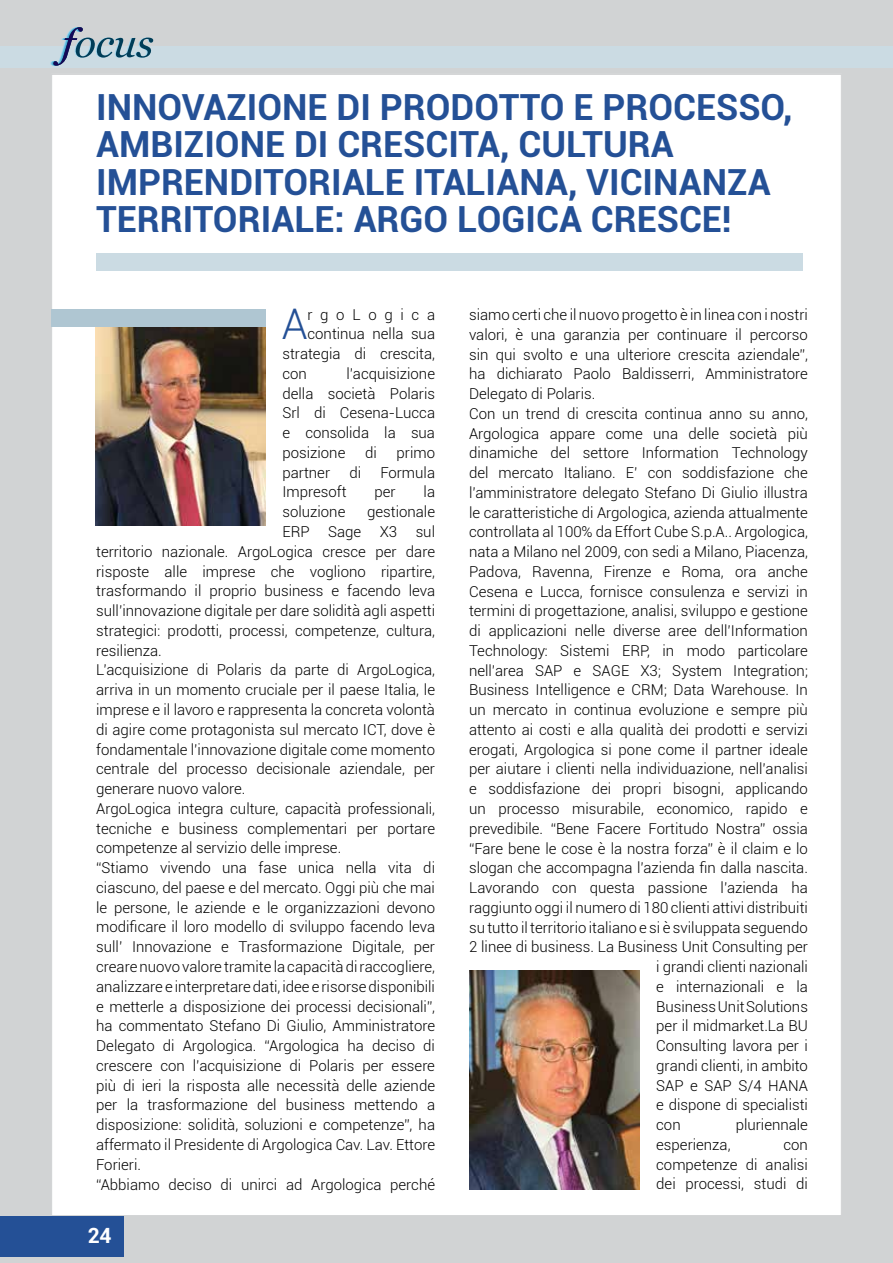
<style>
.page{position:relative;width:893px;height:1263px;background:#d1d3d4}
.page>*{position:absolute;margin:0;border:0;box-sizing:border-box;transform-origin:0 0}
.t1{font:300 42.15px "Roboto";color:#245096}
.t2{font:700 36px/37.5px "Roboto";color:#245096}
.t3{font:700 21px "Roboto";color:#fff}
.t4{font:300 15px/19.8px "Roboto";color:#000;text-align:justify}
.t5{font:300 15px "Roboto";letter-spacing:.515em;color:#000}
</style>
<div class="page">
<div style="left:54px;top:76px;width:785px;height:1141px;background:#fff"></div>
<div style="left:96px;top:253px;width:707px;height:18px;background:#cbdbe3"></div>
<img style="left:470px;top:970px;width:169px;height:219px">
<div style="left:0;top:46px;width:893px;height:22px;background:#cbdbe3"></div>
<svg style="left:50px;top:27px;width:103px;height:39px"></svg>
<img style="left:95px;top:327px;width:170px;height:199px">
<div style="left:51px;top:309px;width:214px;height:18px;background:#afc6d2"></div>
<div style="left:0;top:1216px;width:123px;height:40px;background:#245096"></div>
<h2 class="t2" style="left:96px;top:87px;width:698px">INNOVAZIONE DI PRODOTTO E PROCESSO, AMBIZIONE DI CRESCITA, CULTURA IMPRENDITORIALE ITALIANA, VICINANZA TERRITORIALE: ARGO LOGICA CRESCE!</h2>
<h1 class="t1" style="left:282px;top:295px;width:27px">A</h1>
<p class="t5" style="left:308px;top:304px;width:129px">rgoLogica</p>
<p class="t4" style="left:308px;top:324px;width:129px">continua nella sua</p>
<p class="t4" style="left:282px;top:343px;width:154px">strategia di crescita,</p>
<p class="t4" style="left:282px;top:363px;width:26px">con</p>
<p class="t4" style="left:282px;top:363px;width:154px;text-indent:64px">l’acquisizione della società Polaris Srl di Cesena-Lucca e consolida la sua posizione</p>
<p class="t4" style="left:365px;top:442px;width:13px">di</p>
<p class="t4" style="left:396px;top:442px;width:40px">primo</p>
<p class="t4" style="left:282px;top:462px;width:49px">partner</p>
<p class="t4" style="left:349px;top:462px;width:13px">di</p>
<p class="t4" style="left:380px;top:462px;width:56px">Formula</p>
<p class="t4" style="left:282px;top:482px;width:66px">Impresoft</p>
<p class="t4" style="left:374px;top:482px;width:23px">per</p>
<p class="t4" style="left:424px;top:482px;width:13px">la</p>
<p class="t4" style="left:282px;top:501px;width:64px">soluzione</p>
<p class="t4" style="left:367px;top:501px;width:69px">gestionale</p>
<p class="t4" style="left:282px;top:521px;width:154px">ERP Sage X3 sul</p>
<p class="t4" style="left:96px;top:541px;width:340px">territorio nazionale. ArgoLogica cresce per dare</p>
<p class="t4" style="left:96px;top:561px;width:340px">risposte alle imprese che vogliono ripartire,</p>
<p class="t4" style="left:96px;top:581px;width:340px">trasformando il proprio business e facendo leva</p>
<p class="t4" style="left:96px;top:600px;width:340px">sull’innovazione digitale per dare solidità agli aspetti</p>
<p class="t4" style="left:96px;top:620px;width:340px">strategici: prodotti, processi, competenze, cultura,</p>
<p class="t4" style="left:96px;top:640px;width:67px">resilienza.</p>
<p class="t4" style="left:96px;top:660px;width:340px">L’acquisizione di Polaris da parte di ArgoLogica,</p>
<p class="t4" style="left:96px;top:679px;width:340px">arriva in un momento cruciale per il paese Italia, le</p>
<p class="t4" style="left:96px;top:699px;width:340px">imprese e il lavoro e rappresenta la concreta volontà</p>
<p class="t4" style="left:96px;top:719px;width:340px">di agire come protagonista sul mercato ICT, dove è</p>
<p class="t4" style="left:96px;top:739px;width:340px">fondamentale l’innovazione digitale come momento</p>
<p class="t4" style="left:96px;top:758px;width:340px">centrale del processo decisionale aziendale, per</p>
<p class="t4" style="left:96px;top:778px;width:151px">generare nuovo valore.</p>
<p class="t4" style="left:96px;top:798px;width:340px">ArgoLogica integra culture, capacità professionali,</p>
<p class="t4" style="left:96px;top:818px;width:340px">tecniche e business complementari per portare</p>
<p class="t4" style="left:96px;top:838px;width:247px">competenze al servizio delle imprese.</p>
<p class="t4" style="left:96px;top:857px;width:340px">“Stiamo vivendo una fase unica nella vita di</p>
<p class="t4" style="left:96px;top:877px;width:340px">ciascuno, del paese e del mercato. Oggi più che mai</p>
<p class="t4" style="left:96px;top:897px;width:340px">le persone, le aziende e le organizzazioni devono</p>
<p class="t4" style="left:96px;top:917px;width:340px">modificare il loro modello di sviluppo facendo leva</p>
<p class="t4" style="left:96px;top:936px;width:340px">sull’ Innovazione e Trasformazione Digitale, per</p>
<p class="t4" style="left:96px;top:956px;width:340px">creare nuovo valore tramite la capacità di raccogliere,</p>
<p class="t4" style="left:96px;top:976px;width:340px">analizzare e interpretare dati, idee e risorse disponibili</p>
<p class="t4" style="left:96px;top:996px;width:340px">e metterle a disposizione dei processi decisionali”,</p>
<p class="t4" style="left:96px;top:1015px;width:340px">ha commentato Stefano Di Giulio, Amministratore</p>
<p class="t4" style="left:96px;top:1035px;width:340px">Delegato di Argologica. “Argologica ha deciso di</p>
<p class="t4" style="left:96px;top:1055px;width:340px">crescere con l’acquisizione di Polaris per essere</p>
<p class="t4" style="left:96px;top:1075px;width:340px">più di ieri la risposta alle necessità delle aziende</p>
<p class="t4" style="left:96px;top:1095px;width:340px">per la trasformazione del business mettendo a</p>
<p class="t4" style="left:96px;top:1114px;width:340px">disposizione: solidità, soluzioni e competenze”, ha</p>
<p class="t4" style="left:96px;top:1134px;width:340px">affermato il Presidente di Argologica Cav. Lav. Ettore</p>
<p class="t4" style="left:96px;top:1154px;width:46px">Forieri.</p>
<p class="t4" style="left:96px;top:1174px;width:340px">“Abbiamo deciso di unirci ad Argologica perché</p>
<h3 class="t3" style="left:88px;top:1220px;width:25px">24</h3>
<p class="t4" style="left:469px;top:304px;width:340px">siamo certi che il nuovo progetto è in linea con i nostri</p>
<p class="t4" style="left:469px;top:324px;width:340px">valori, è una garanzia per continuare il percorso</p>
<p class="t4" style="left:469px;top:344px;width:340px">sin qui svolto e una ulteriore crescita aziendale”,</p>
<p class="t4" style="left:469px;top:364px;width:340px">ha dichiarato Paolo Baldisserri, Amministratore</p>
<p class="t4" style="left:469px;top:383px;width:128px">Delegato di Polaris.</p>
<p class="t4" style="left:469px;top:403px;width:340px">Con un trend di crescita continua anno su anno,</p>
<p class="t4" style="left:469px;top:423px;width:340px">Argologica appare come una delle società più</p>
<p class="t4" style="left:469px;top:443px;width:340px">dinamiche del settore Information Technology</p>
<p class="t4" style="left:469px;top:462px;width:340px">del mercato Italiano. E’ con soddisfazione che</p>
<p class="t4" style="left:469px;top:482px;width:340px">l’amministratore delegato Stefano Di Giulio illustra</p>
<p class="t4" style="left:469px;top:502px;width:340px">le caratteristiche di Argologica, azienda attualmente</p>
<p class="t4" style="left:469px;top:522px;width:340px">controllata al 100% da Effort Cube S.p.A.. Argologica,</p>
<p class="t4" style="left:469px;top:541px;width:340px">nata a Milano nel 2009, con sedi a Milano, Piacenza,</p>
<p class="t4" style="left:469px;top:561px;width:340px">Padova, Ravenna, Firenze e Roma, ora anche</p>
<p class="t4" style="left:469px;top:581px;width:340px">Cesena e Lucca, fornisce consulenza e servizi in</p>
<p class="t4" style="left:469px;top:601px;width:340px">termini di progettazione, analisi, sviluppo e gestione</p>
<p class="t4" style="left:469px;top:620px;width:340px">di applicazioni nelle diverse aree dell’Information</p>
<p class="t4" style="left:469px;top:640px;width:340px">Technology: Sistemi ERP, in modo particolare</p>
<p class="t4" style="left:469px;top:660px;width:340px">nell’area SAP e SAGE X3; System Integration;</p>
<p class="t4" style="left:469px;top:680px;width:340px">Business Intelligence e CRM; Data Warehouse. In</p>
<p class="t4" style="left:469px;top:699px;width:340px">un mercato in continua evoluzione e sempre più</p>
<p class="t4" style="left:469px;top:719px;width:340px">attento ai costi e alla qualità dei prodotti e servizi</p>
<p class="t4" style="left:469px;top:739px;width:340px">erogati, Argologica si pone come il partner ideale</p>
<p class="t4" style="left:469px;top:759px;width:340px">per aiutare i clienti nella individuazione, nell’analisi</p>
<p class="t4" style="left:469px;top:778px;width:340px">e soddisfazione dei propri bisogni, applicando</p>
<p class="t4" style="left:469px;top:798px;width:340px">un processo misurabile, economico, rapido e</p>
<p class="t4" style="left:469px;top:818px;width:340px">prevedibile. “Bene Facere Fortitudo Nostra” ossia</p>
<p class="t4" style="left:469px;top:838px;width:340px">“Fare bene le cose è la nostra forza” è il claim e lo</p>
<p class="t4" style="left:469px;top:857px;width:340px">slogan che accompagna l’azienda fin dalla nascita.</p>
<p class="t4" style="left:469px;top:877px;width:340px">Lavorando con questa passione l’azienda ha</p>
<p class="t4" style="left:469px;top:897px;width:340px">raggiunto oggi il numero di 180 clienti attivi distribuiti</p>
<p class="t4" style="left:469px;top:917px;width:340px">su tutto il territorio italiano e si è sviluppata seguendo</p>
<p class="t4" style="left:469px;top:936px;width:340px">2 linee di business. La Business Unit Consulting per</p>
<p class="t4" style="left:656px;top:956px;width:153px">i grandi clienti nazionali</p>
<p class="t4" style="left:656px;top:976px;width:153px">e internazionali e la</p>
<p class="t4" style="left:656px;top:996px;width:153px">Business Unit Solutions</p>
<p class="t4" style="left:656px;top:1015px;width:153px">per il midmarket.La BU</p>
<p class="t4" style="left:656px;top:1035px;width:153px">Consulting lavora per i</p>
<p class="t4" style="left:656px;top:1055px;width:153px">grandi clienti, in ambito</p>
<p class="t4" style="left:656px;top:1075px;width:153px">SAP e SAP S/4 HANA</p>
<p class="t4" style="left:656px;top:1094px;width:153px">e dispone di specialisti</p>
<p class="t4" style="left:656px;top:1114px;width:26px">con</p>
<p class="t4" style="left:736px;top:1114px;width:74px">pluriennale</p>
<p class="t4" style="left:656px;top:1134px;width:76px">esperienza,</p>
<p class="t4" style="left:656px;top:1134px;width:153px;text-indent:127px">con competenze di analisi dei processi, studi di</p>
</div>
